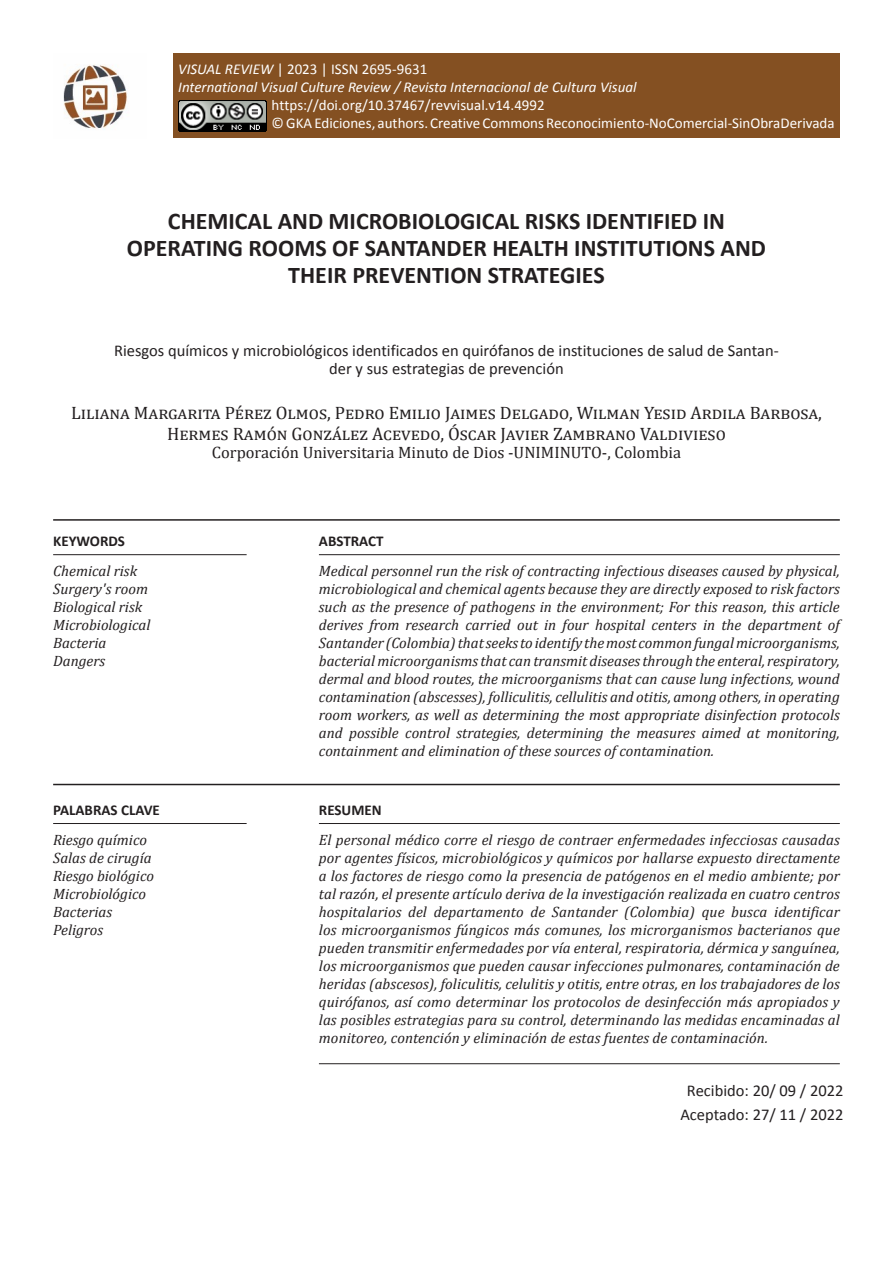
<style>
.page{position:relative;width:893px;height:1263px;background:#fff}
.page>*{position:absolute;margin:0;border:0;box-sizing:border-box;transform-origin:0 0}
.Titulo_Artículo{font:700 24px/27px "Calibri";color:#231f20;text-align:center}
.Autor{font:18px/21px "Cambria";letter-spacing:.03em;color:#231f20;text-align:center}
.Titulo_Ingles{font:16.5px/18px "Calibri";color:#231f20;text-align:center}
.Cita{font:16.5px "Cambria";color:#231f20}
.DATE-HOME{font:16.5px/24.6px "Calibri";color:#231f20;text-align:center}
.CONTENT-HOME{font:italic 15px/18px "Cambria";color:#231f20;text-align:justify}
.t1{font:15px/18px "Calibri";color:#fff}
.t2{font:italic 15px "Calibri";color:#fff}
.WORDS-HOME{font:700 15px "Calibri";color:#231f20}
.s1{font-style:italic}
</style>
<div class="page">
<hr style="left:53px;top:519px;width:787px;height:2px;background:#231f20">
<hr style="left:53px;top:784px;width:787px;height:1px;background:#231f20">
<hr style="left:53px;top:554px;width:194px;height:1px;background:#231f20">
<hr style="left:53px;top:823px;width:194px;height:1px;background:#231f20">
<hr style="left:319px;top:554px;width:521px;height:1px;background:#231f20">
<hr style="left:319px;top:823px;width:521px;height:1px;background:#231f20">
<hr style="left:319px;top:1063px;width:521px;height:1px;background:#231f20">
<img style="left:63px;top:64px;width:64px;height:66px">
<div style="left:173px;top:53px;width:667px;height:85px;background:#845022"></div>
<img style="left:179px;top:100px;width:87px;height:31px">
<p class="t1" style="left:178px;top:60px;width:251px"><span class="s1">VISUAL REVIEW</span> | 2023 | ISSN 2695-9631</p>
<p class="t2" style="left:178px;top:78px;width:460px">International Visual Culture Review / Revista Internacional de Cultura Visual</p>
<p class="t1" style="left:272px;top:96px;width:564px">https://doi.org/10.37467/revvisual.v14.4992<br>© GKA Ediciones, authors. Creative Commons Reconocimiento-NoComercial-SinObraDerivada</p>
<p class="Titulo_Artículo" style="left:127px;top:206px;width:641px">CHEMICAL AND MICROBIOLOGICAL RISKS IDENTIFIED IN<br>OPERATING ROOMS OF SANTANDER HEALTH INSTITUTIONS AND<br>THEIR PREVENTION STRATEGIES</p>
<p class="Titulo_Ingles" style="left:114px;top:341px;width:666px">Riesgos químicos y microbiológicos identificados en quirófanos de instituciones de salud de Santan&shy;der y sus estrategias de prevención</p>
<p class="Autor" style="left:71px;top:402px;width:752px">Liliana Margarita Pérez Olmos, Pedro Emilio Jaimes Delgado, Wilman Yesid Ardila Barbosa,<br>Hermes Ramón González Acevedo, Óscar Javier Zambrano Valdivieso</p>
<p class="Cita" style="left:212px;top:442px;width:471px">Corporación Universitaria Minuto de Dios -UNIMINUTO-, Colombia</p>
<p class="WORDS-HOME" style="left:53px;top:530px;width:73px">KEYWORDS</p>
<p class="CONTENT-HOME" style="left:53px;top:561px;width:99px;text-align:left">Chemical risk<br>Surgery's room<br>Biological risk<br>Microbiological<br>Bacteria<br>Dangers</p>
<p class="WORDS-HOME" style="left:53px;top:799px;width:108px">PALABRAS CLAVE</p>
<p class="CONTENT-HOME" style="left:53px;top:830px;width:95px">Riesgo químico</p>
<p class="CONTENT-HOME" style="left:53px;top:848px;width:100px">Salas de cirugía</p>
<p class="CONTENT-HOME" style="left:53px;top:866px;width:102px">Riesgo biológico</p>
<p class="CONTENT-HOME" style="left:53px;top:884px;width:95px">Microbiológico</p>
<p class="CONTENT-HOME" style="left:53px;top:902px;width:61px">Bacterias</p>
<p class="CONTENT-HOME" style="left:53px;top:920px;width:52px">Peligros</p>
<p class="WORDS-HOME" style="left:319px;top:530px;width:66px">ABSTRACT</p>
<p class="CONTENT-HOME" style="left:319px;top:561px;width:522px">Medical personnel run the risk of contracting infectious diseases caused by physical, microbiological and chemical agents because they are directly exposed to risk factors such as the presence of pathogens in the environment; For this reason, this article derives from research carried out in four hospital centers in the department of Santander (Colombia) that seeks to identify the most common fungal microorganisms, bacterial microorganisms that can transmit diseases through the enteral, respiratory, dermal and blood routes, the microorganisms that can cause lung infections, wound contamination (abscesses), folliculitis, cellulitis and otitis, among others, in operating room workers, as well as determining the most appropriate disinfection protocols and possible control strategies, determining the measures aimed at monitoring, containment and elimination of these sources of contamination.</p>
<p class="WORDS-HOME" style="left:319px;top:799px;width:64px">RESUMEN</p>
<p class="CONTENT-HOME" style="left:319px;top:830px;width:522px">El personal médico corre el riesgo de contraer enfermedades infecciosas causadas por agentes físicos, microbiológicos y químicos por hallarse expuesto directamente a los factores de riesgo como la presencia de patógenos en el medio ambiente; por tal razón, el presente artículo deriva de la investigación realizada en cuatro centros hospitalarios del departamento de Santander (Colombia) que busca identificar los microorganismos fúngicos más comunes, los microrganismos bacterianos que pueden transmitir enfermedades por vía enteral, respiratoria, dérmica y sanguínea, los microorganismos que pueden causar infecciones pulmonares, contaminación de heridas (abscesos), foliculitis, celulitis y otitis, entre otras, en los trabajadores de los quirófanos, así como determinar los protocolos de desinfección más apropiados y las posibles estrategias para su control, determinando las medidas encaminadas al monitoreo, contención y eliminación de estas fuentes de contaminación.</p>
<p class="DATE-HOME" style="left:680px;top:1077px;width:165px">Recibido: 20/ 09 / 2022<br>Aceptado: 27/ 11 / 2022</p>
</div>
